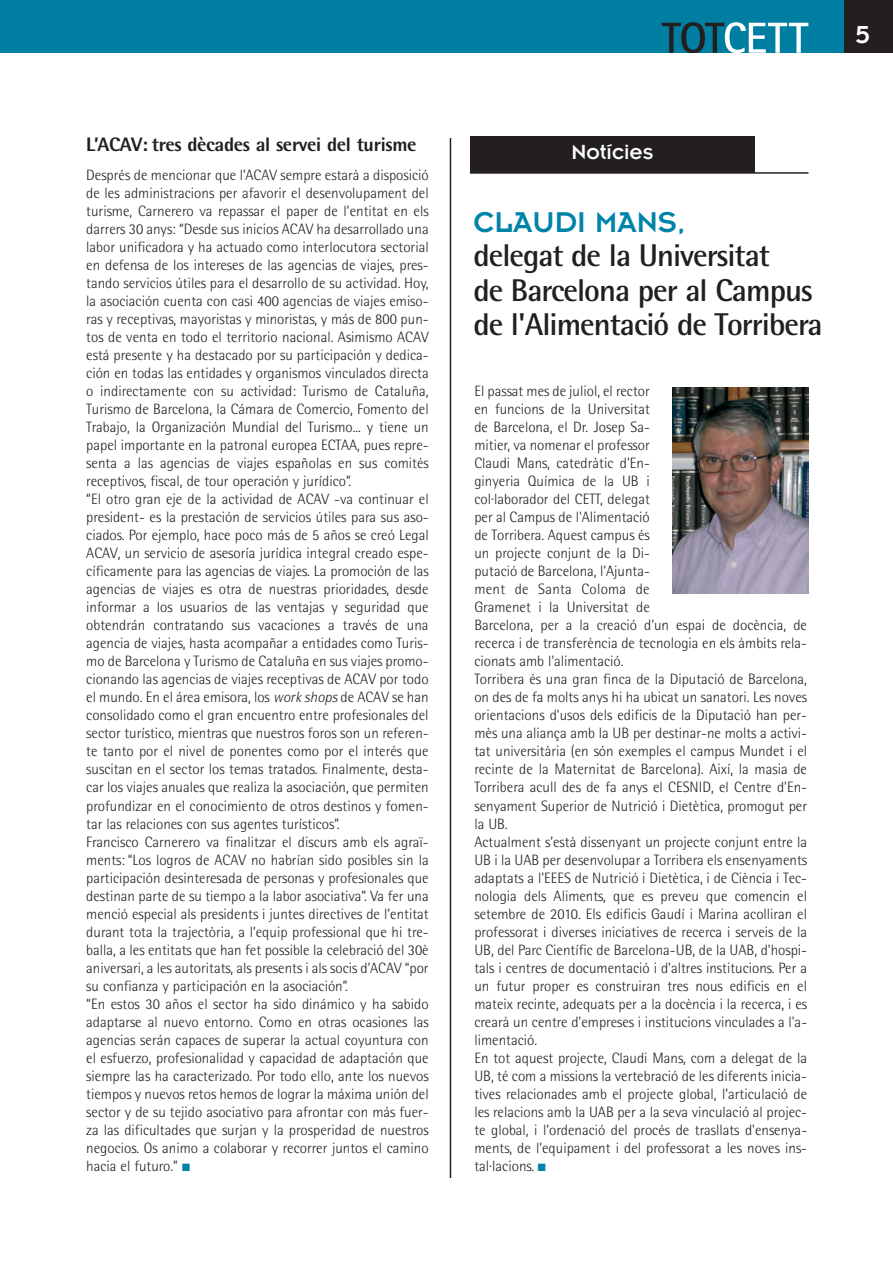
<style>
.page{position:relative;width:893px;height:1270px;background:#fff}
.page>*{position:absolute;margin:0;border:0;box-sizing:border-box;transform-origin:0 0}
.t1{font:700 31.5px/34.5px "Rotis Semi Sans";letter-spacing:-.03em;color:#231f20}
.t2{font:31.5px "Insignia";color:#0083a9}
.t3{font:27px "Insignia";color:#fff}
.t4{font:22.5px "Insignia";color:#fff}
.t5{font:800 19.5px "Rotis Semi Sans";letter-spacing:-.015em;color:#231f20}
.t6{font:300 15px/18px "Rotis Semi Sans";color:#231f20}
.s1{font-style:italic}
.s2{color:#0083a9}
</style>
<div class="page">
<div style="left:0;top:0;width:893px;height:53px;background:#007ea2"></div>
<svg style="left:662px;top:22px;width:146px;height:31px"></svg>
<div style="left:844px;top:0;width:49px;height:53px;background:#231f20"></div>
<hr style="left:470px;top:172px;width:338px;height:2px;background:#231f20">
<div style="left:470px;top:136px;width:285px;height:36px;background:#231f20"></div>
<hr style="left:450px;top:138px;width:1px;height:1039px;background:#231f20">
<img style="left:672px;top:387px;width:136px;height:206px">
<h3 class="t5" style="left:86px;top:137px;width:332px">L’ACAV: tres dècades al servei del turisme</h3>
<p class="t6" style="left:86px;top:167px;width:344px">Després de mencionar que l’ACAV sempre estarà a disposició de les administracions per afavorir el desenvolupament del turisme, Carnerero va repassar el paper de l’entitat en els darrers 30 anys: “Desde sus inicios ACAV ha desarrollado una labor unificadora y ha actuado como interlocutora sectorial en defensa de los intereses de las agencias de viajes, pres&shy;tando servicios útiles para el desarrollo de su actividad. Hoy, la asociación cuenta con casi 400 agencias de viajes emiso&shy;ras y receptivas, mayoristas y minoristas, y más de 800 pun&shy;tos de venta en todo el territorio nacional. Asimismo ACAV está presente y ha destacado por su participación y dedica&shy;ción en todas las entidades y organismos vinculados directa o indirectamente con su actividad: Turismo de Cataluña, Turismo de Barcelona, la Cámara de Comercio, Fomento del Trabajo, la Organización Mundial del Turismo... y tiene un papel importante en la patronal europea ECTAA, pues repre&shy;senta a las agencias de viajes españolas en sus comités receptivos, fiscal, de tour operación y jurídico”.<br>“El otro gran eje de la actividad de ACAV -va continuar el president- es la prestación de servicios útiles para sus aso&shy;ciados. Por ejemplo, hace poco más de 5 años se creó Legal ACAV, un servicio de asesoría jurídica integral creado espe&shy;cíficamente para las agencias de viajes. La promoción de las agencias de viajes es otra de nuestras prioridades, desde informar a los usuarios de las ventajas y seguridad que obtendrán contratando sus vacaciones a través de una agencia de viajes, hasta acompañar a entidades como Turis&shy;mo de Barcelona y Turismo de Cataluña en sus viajes promo&shy;cionando las agencias de viajes receptivas de ACAV por todo el mundo. En el área emisora, los <span class="s1">work shops</span> de ACAV se han consolidado como el gran encuentro entre profesionales del sector turístico, mientras que nuestros foros son un referen&shy;te tanto por el nivel de ponentes como por el interés que suscitan en el sector los temas tratados. Finalmente, desta&shy;car los viajes anuales que realiza la asociación, que permiten profundizar en el conocimiento de otros destinos y fomen&shy;tar las relaciones con sus agentes turísticos”.<br>Francisco Carnerero va finalitzar el discurs amb els agraï&shy;ments: “Los logros de ACAV no habrían sido posibles sin la participación desinteresada de personas y profesionales que destinan parte de su tiempo a la labor asociativa”. Va fer una menció especial als presidents i juntes directives de l’entitat durant tota la trajectòria, a l’equip professional que hi tre&shy;balla, a les entitats que han fet possible la celebració del 30è aniversari, a les autoritats, als presents i als socis d’ACAV “por su confianza y participación en la asociación”.<br>“En estos 30 años el sector ha sido dinámico y ha sabido adaptarse al nuevo entorno. Como en otras ocasiones las agencias serán capaces de superar la actual coyuntura con el esfuerzo, profesionalidad y capacidad de adaptación que siempre las ha caracterizado. Por todo ello, ante los nuevos tiempos y nuevos retos hemos de lograr la máxima unión del sector y de su tejido asociativo para afrontar con más fuer&shy;za las dificultades que surjan y la prosperidad de nuestros negocios. Os animo a colaborar y recorrer juntos el camino hacia el futuro.” <span class="s2">■</span></p>
<h2 class="t3" style="left:856px;top:26px;width:16px">5</h2>
<h3 class="t4" style="left:572px;top:145px;width:83px">Notícies</h3>
<h1 class="t2" style="left:473px;top:212px;width:214px">CLAUDI MANS,</h1>
<h1 class="t1" style="left:473px;top:241px;width:351px">delegat de la Universitat<br>de Barcelona per al Campus de l'Alimentació de Torribera</h1>
<p class="t6" style="left:474px;top:383px;width:334px">El passat mes de juliol, el rector<br>en funcions de la Universitat<br>de Barcelona, el Dr. Josep Sa-<br>mitier, va nomenar el professor<br>Claudi Mans, catedràtic d'En-<br>ginyeria Química de la UB i<br>col·laborador del CETT, delegat<br>per al Campus de l'Alimentació<br>de Torribera. Aquest campus és<br>un projecte conjunt de la Di-<br>putació de Barcelona, l'Ajunta-<br>ment de Santa Coloma de<br>Gramenet i la Universitat de<br>Barcelona, per a la creació d'un espai de docència, de recerca i de transferència de tecnologia en els àmbits rela&shy;cionats amb l'alimentació.<br>Torribera és una gran finca de la Diputació de Barcelona, on des de fa molts anys hi ha ubicat un sanatori. Les noves orientacions d'usos dels edificis de la Diputació han per&shy;mès una aliança amb la UB per destinar-ne molts a activi&shy;tat universitària (en són exemples el campus Mundet i el recinte de la Maternitat de Barcelona). Així, la masia de Torribera acull des de fa anys el CESNID, el Centre d'En&shy;senyament Superior de Nutrició i Dietètica, promogut per la UB.<br>Actualment s’està dissenyant un projecte conjunt entre la UB i la UAB per desenvolupar a Torribera els ensenyaments adaptats a l'EEES de Nutrició i Dietètica, i de Ciència i Tec&shy;nologia dels Aliments, que es preveu que comencin el setembre de 2010. Els edificis Gaudí i Marina acolliran el professorat i diverses iniciatives de recerca i serveis de la UB, del Parc Científic de Barcelona-UB, de la UAB, d'hospi&shy;tals i centres de documentació i d'altres institucions. Per a un futur proper es construiran tres nous edificis en el mateix recinte, adequats per a la docència i la recerca, i es crearà un centre d'empreses i institucions vinculades a l'a&shy;limentació.<br>En tot aquest projecte, Claudi Mans, com a delegat de la UB, té com a missions la vertebració de les diferents inicia&shy;tives relacionades amb el projecte global, l’articulació de les relacions amb la UAB per a la seva vinculació al projec&shy;te global, i l’ordenació del procés de trasllats d'ensenya&shy;ments, de l’equipament i del professorat a les noves ins&shy;tal·lacions. <span class="s2">■</span></p>
</div>
